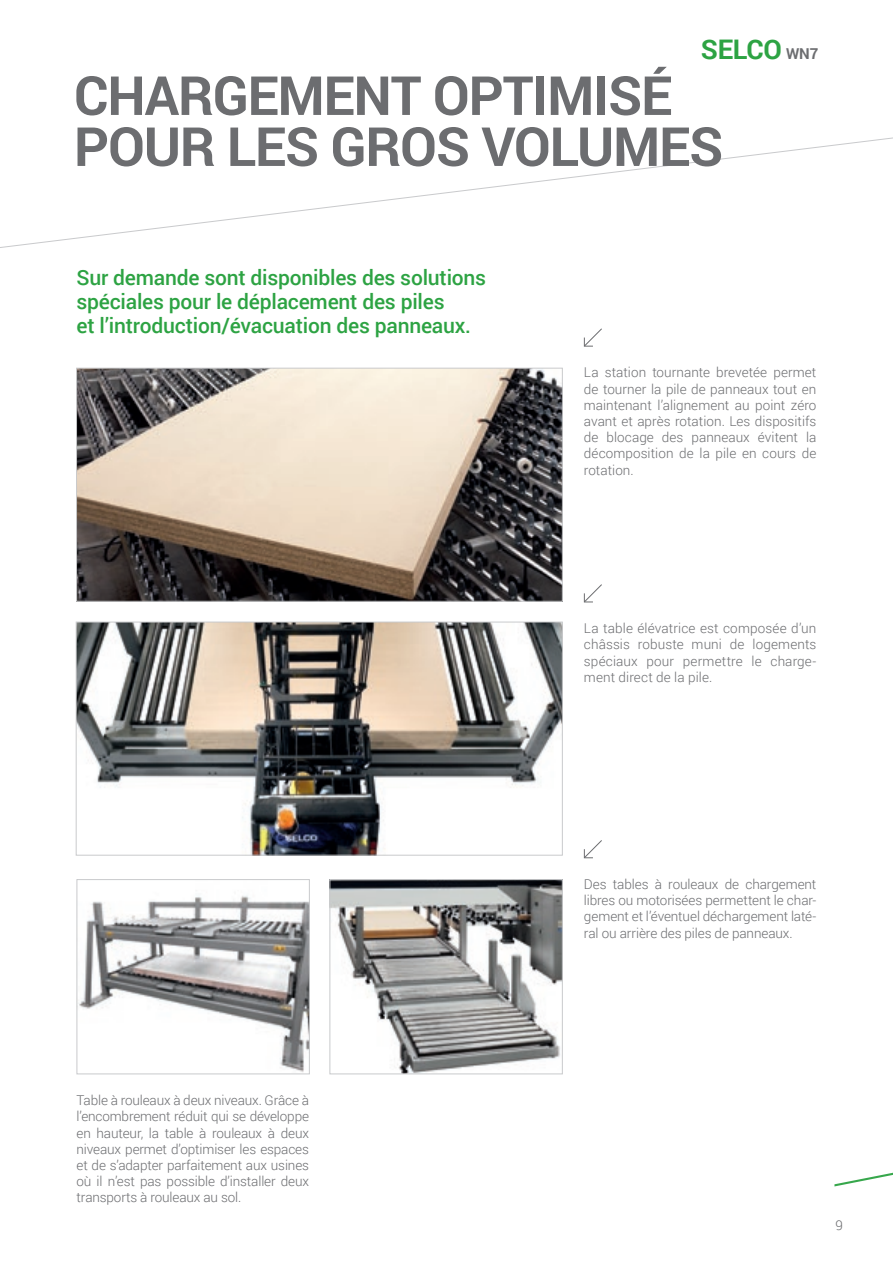
<style>
.page{position:relative;width:893px;height:1263px;background:#fff}
.page>*{position:absolute;margin:0;border:0;box-sizing:border-box;transform-origin:0 0}
._1_TITOLO_GRIGIO{font:700 54px "Roboto";letter-spacing:-.02em;color:#6c6d70}
.t1{font:700 27px "Roboto";letter-spacing:-.01em;color:#2da343}
.t2{font:500 21px/24px "Roboto";letter-spacing:-.01em;color:#2da343}
.t3{font:300 13.5px/16.2px "Roboto";color:#6c6d70;text-align:justify}
.s1{font-size:15px;color:#6c6d70}
</style>
<div class="page">
<svg style="left:834px;top:1172px;width:59px;height:14px"></svg>
<img style="left:78px;top:624px;width:483px;height:229px">
<div style="left:76px;top:622px;width:487px;height:233px;border:1px solid #c9cacc"></div>
<img style="left:331px;top:881px;width:230px;height:191px">
<div style="left:329px;top:879px;width:234px;height:195px;border:1px solid #c9cacc"></div>
<img style="left:79px;top:895px;width:229px;height:177px">
<div style="left:77px;top:879px;width:233px;height:195px;border:1px solid #c9cacc"></div>
<img style="left:78px;top:370px;width:483px;height:230px">
<div style="left:76px;top:368px;width:487px;height:234px;border:1px solid #c9cacc"></div>
<svg style="left:583px;top:584px;width:19px;height:19px"></svg>
<svg style="left:583px;top:840px;width:19px;height:19px"></svg>
<svg style="left:0;top:137px;width:893px;height:210px"></svg>
<p class="t1" style="left:701px;top:30px;width:119px">SELCO <span class="s1">WN7</span></p>
<p class="_1_TITOLO_GRIGIO" style="left:74px;top:58px;width:600px">CHARGEMENT OPTIMISÉ</p>
<p class="_1_TITOLO_GRIGIO" style="left:74px;top:109px;width:651px">POUR LES GROS VOLUMES</p>
<p class="t2" style="left:77px;top:265px;width:411px">Sur demande sont disponibles des solutions spéciales pour le déplacement des piles<br>et l’introduction/évacuation des panneaux.</p>
<p class="t3" style="left:584px;top:364px;width:234px">La station tournante brevetée permet de tourner la pile de panneaux tout en maintenant l’alignement au point zéro avant et après rotation. Les dispositifs de blocage des panneaux évitent la décomposition de la pile en cours de rotation.</p>
<p class="t3" style="left:584px;top:620px;width:234px">La table élévatrice est composée d’un châssis robuste muni de logements spéciaux pour permettre le charge&shy;ment direct de la pile.</p>
<p class="t3" style="left:77px;top:1092px;width:234px">Table à rouleaux à deux niveaux. Grâce à l’encombrement réduit qui se développe en hauteur, la table à rouleaux à deux niveaux permet d’optimiser les espaces et de s’adapter parfaitement aux usines où il n’est pas possible d’installer deux transports à rouleaux au sol.</p>
<p class="t3" style="left:584px;top:876px;width:234px">Des tables à rouleaux de chargement libres ou motorisées permettent le char&shy;gement et l’éventuel déchargement laté&shy;ral ou arrière des piles de panneaux.</p>
<p class="t3" style="left:836px;top:1216px;width:9px">9</p>
</div>
